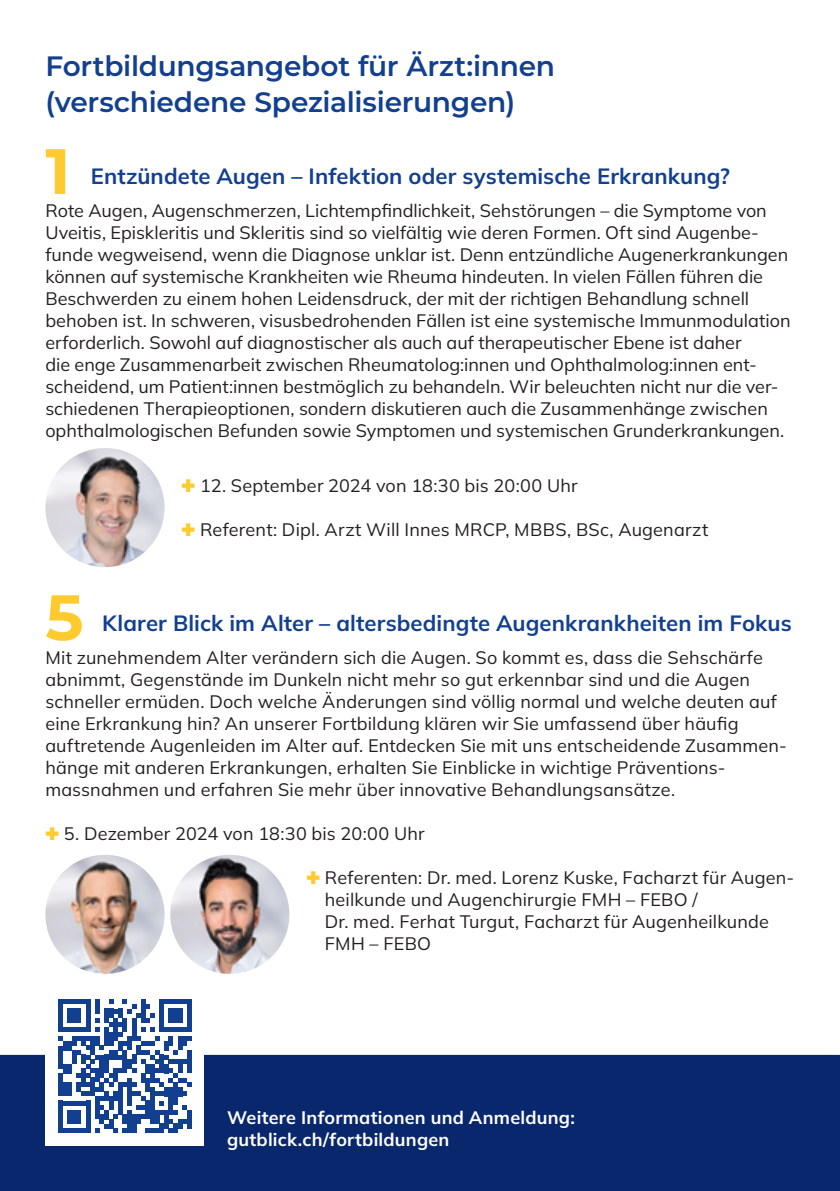
<style>
.page{position:relative;width:840px;height:1191px;background:#fff}
.page>*{position:absolute;margin:0;border:0;box-sizing:border-box;transform-origin:0 0}
.t1{font:700 64px "Montserrat";color:#fecb2f}
.t2{font:600 28px/36px "Montserrat";letter-spacing:-.01em;color:#123f90}
.t3{font:700 22px "Mulish";letter-spacing:.005em;color:#123f90}
.t4{font:18px/22px "Mulish";letter-spacing:.005em;color:#231f20}
.t5{font:700 18px/22px "Mulish";letter-spacing:.01em;color:#fff}
.s1{color:#fecb2f}
</style>
<div class="page">
<div style="left:0;top:1054px;width:839px;height:137px;background:#08276c"></div>
<div style="left:45px;top:986px;width:159px;height:159px;background:#fff"></div>
<svg style="left:58px;top:999px;width:133px;height:133px"></svg>
<hr style="left:187px;top:1109px;width:4px;height:19px;background:#123f90">
<img style="left:45px;top:448px;width:119px;height:119px;border-radius:60px">
<img style="left:45px;top:854px;width:119px;height:120px;border-radius:60px">
<img style="left:170px;top:854px;width:119px;height:120px;border-radius:60px">
<h2 class="t2" style="left:45px;top:47px;width:511px">Fortbildungsangebot für Ärzt:innen (verschiedene Spezialisierungen)</h2>
<h1 class="t1" style="left:45px;top:125px;width:27px">1</h1>
<p class="t3" style="left:91px;top:162px;width:640px">Entzündete Augen – Infektion oder systemische Erkrankung?</p>
<p class="t4" style="left:45px;top:199px;width:746px">Rote Augen, Augenschmerzen, Lichtempfindlichkeit, Sehstörungen – die Symptome von Uveitis, Episkleritis und Skleritis sind so vielfältig wie deren Formen. Oft sind Augenbe&shy;funde wegweisend, wenn die Diagnose unklar ist. Denn entzündliche Augenerkrankungen können auf systemische Krankheiten wie Rheuma hindeuten. In vielen Fällen führen die Beschwerden zu einem hohen Leidensdruck, der mit der richtigen Behandlung schnell behoben ist. In schweren, visusbedrohenden Fällen ist eine systemische Immunmodulation erforderlich. Sowohl auf diagnostischer als auch auf therapeutischer Ebene ist daher<br>die enge Zusammenarbeit zwischen Rheumatolog:innen und Ophthalmolog:innen ent&shy;scheidend, um Patient:innen bestmöglich zu behandeln. Wir beleuchten nicht nur die ver&shy;schiedenen Therapieoptionen, sondern diskutieren auch die Zusammenhänge zwischen ophthalmologischen Befunden sowie Symptomen und systemischen Grunderkrankungen.</p>
<p class="t4" style="left:181px;top:474px;width:397px"><span class="s1">✚</span> 12. September 2024 von 18:30 bis 20:00 Uhr</p>
<p class="t4" style="left:181px;top:518px;width:528px"><span class="s1">✚</span> Referent: Dipl. Arzt Will Innes MRCP, MBBS, BSc, Augenarzt</p>
<h1 class="t1" style="left:45px;top:571px;width:40px">5</h1>
<p class="t3" style="left:102px;top:608px;width:690px">Klarer Blick im Alter – altersbedingte Augenkrankheiten im Fokus</p>
<p class="t4" style="left:45px;top:645px;width:742px">Mit zunehmendem Alter verändern sich die Augen. So kommt es, dass die Sehschärfe abnimmt, Gegenstände im Dunkeln nicht mehr so gut erkennbar sind und die Augen schneller ermüden. Doch welche Änderungen sind völlig normal und welche deuten auf eine Erkrankung hin? An unserer Fortbildung klären wir Sie umfassend über häufig auftretende Augenleiden im Alter auf. Entdecken Sie mit uns entscheidende Zusammen&shy;hänge mit anderen Erkrankungen, erhalten Sie Einblicke in wichtige Präventions&shy;massnahmen und erfahren Sie mehr über innovative Behandlungsansätze.</p>
<p class="t4" style="left:45px;top:821px;width:380px"><span class="s1">✚</span> 5. Dezember 2024 von 18:30 bis 20:00 Uhr</p>
<p class="t4" style="left:325px;top:865px;width:470px;text-indent:-18px"><span class="s1">✚</span> Referenten: Dr. med. Lorenz Kuske, Facharzt für Augen&shy;heilkunde und Augenchirurgie FMH – FEBO /<br>Dr. med. Ferhat Turgut, Facharzt für Augenheilkunde FMH – FEBO</p>
<p class="t5" style="left:227px;top:1105px;width:349px">Weitere Informationen und Anmeldung: gutblick.ch/fortbildungen</p>
</div>
